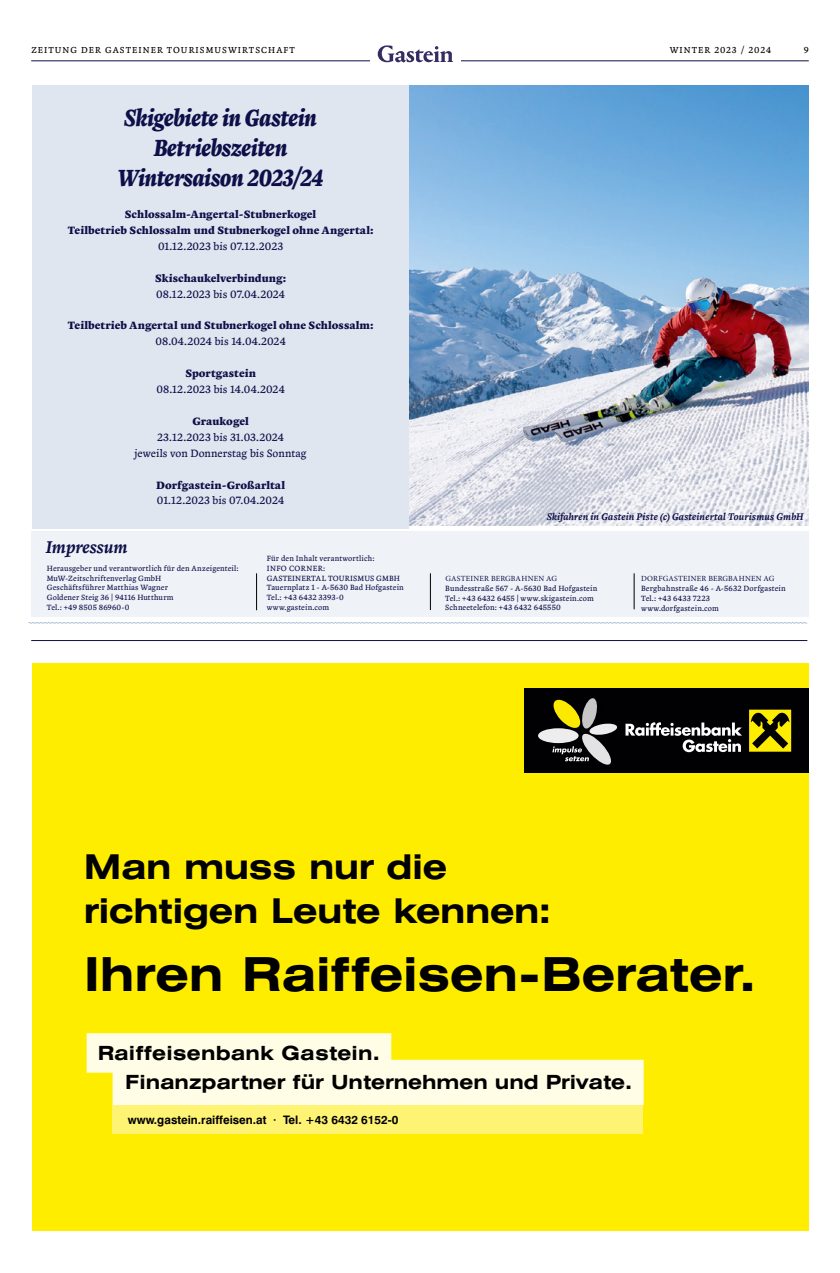
<style>
.page{position:relative;width:840px;height:1273px;background:#fff}
.page>*{position:absolute;margin:0;border:0;box-sizing:border-box;transform-origin:0 0}
.t1{font:700 expanded 46.9px "Swiss 721 BT";letter-spacing:-.005em;color:#000}
.t2{font:700 expanded 34.2px/43.2px "Swiss 721 BT";letter-spacing:-.015em;color:#000}
.t3{font:italic 700 24.2px/29.9px "Zenon";letter-spacing:-.03em;color:#0d0f48;text-align:center;scale:.9 1}
.t4{font:700 expanded 19.5px/29.2px "Swiss 721 BT";color:#000}
.t5{font:italic 500 17.6px "Zenon";letter-spacing:-.01em;color:#0d0f48}
.t6{font:700 11.7px "Swiss 721 BT";color:#000}
.t7{font:700 11px/15.9px "Zenon";color:#0d0f48;text-align:center}
.t8{font:11px/15.9px "Zenon";letter-spacing:.005em;color:#0d0f48;text-align:center}
.t9{font:italic 500 10px "Zenon";letter-spacing:.005em;color:#0d0f48}
.t10{font:9px "Zenon";letter-spacing:.115em;color:#000}
.t11{font:9px "Zenon";letter-spacing:.09em;color:#000}
.t12{font:7.8px/9.8px "Zenon";letter-spacing:.015em;color:#0d0f48}
.t13{font:7.8px "Minion Pro";letter-spacing:.03em;color:#0d0f48}
</style>
<div class="page">
<div style="left:33px;top:663px;width:775px;height:567px;background:#ffed00"></div>
<svg style="left:87px;top:1033px;width:556px;height:72px"></svg>
<div style="left:112px;top:1105px;width:531px;height:29px;background:#fff374"></div>
<div style="left:524px;top:688px;width:284px;height:85px;background:#010104"></div>
<svg style="left:625px;top:722px;width:116px;height:30px"></svg>
<svg style="left:749px;top:710px;width:41px;height:42px"></svg>
<div style="left:537px;top:697px;width:84px;height:72px;background:#000"></div>
<svg style="left:537px;top:728px;width:41px;height:15px"></svg>
<svg style="left:551px;top:698px;width:65px;height:67px"></svg>
<img style="left:409px;top:85px;width:399px;height:441px">
<div style="left:31px;top:531px;width:777px;height:86px;background:#eff2f7"></div>
<hr style="left:256px;top:573px;width:1px;height:37px;background:#000">
<hr style="left:430px;top:573px;width:1px;height:37px;background:#000">
<hr style="left:633px;top:573px;width:1px;height:36px;background:#000">
<svg style="left:28px;top:622px;width:779px;height:2px;background:#d2dce8"></svg>
<hr style="left:31px;top:640px;width:775px;height:1px;background:#0d0f48">
<div style="left:32px;top:85px;width:377px;height:444px;background:#dfe6ef"></div>
<hr style="left:31px;top:61px;width:777px;height:1px;background:#0d0f48">
<div style="left:370px;top:45px;width:91px;height:21px;background:#fff"></div>
<svg style="left:377px;top:45px;width:76px;height:18px"></svg>
<p class="t10" style="left:31px;top:43px;width:265px">ZEITUNG DER GASTEINER TOURISMUSWIRTSCHAFT</p>
<p class="t11" style="left:669px;top:43px;width:103px">WINTER 2023 / 2024</p>
<p class="t10" style="left:803px;top:43px;width:7px">9</p>
<h3 class="t3" style="left:117px;top:101px;width:230px">Skigebiete in Gastein<br>Betriebszeiten<br>Wintersaison 2023/24</h3>
<h3 class="t7" style="left:68px;top:206px;width:307px">Schlossalm-Angertal-Stubnerkogel<br>Teilbetrieb Schlossalm und Stubnerkogel ohne Angertal:</h3>
<h3 class="t8" style="left:158px;top:237px;width:127px">01.12.2023 bis 07.12.2023</h3>
<h3 class="t7" style="left:155px;top:269px;width:132px">Skischaukelverbindung:</h3>
<h3 class="t8" style="left:156px;top:285px;width:130px">08.12.2023 bis 07.04.2024</h3>
<h3 class="t7" style="left:68px;top:317px;width:307px">Teilbetrieb Angertal und Stubnerkogel ohne Schlossalm:</h3>
<h3 class="t8" style="left:155px;top:333px;width:132px">08.04.2024 bis 14.04.2024</h3>
<h3 class="t7" style="left:185px;top:365px;width:72px">Sportgastein</h3>
<h3 class="t8" style="left:156px;top:381px;width:130px">08.12.2023 bis 14.04.2024</h3>
<h3 class="t7" style="left:192px;top:412px;width:58px">Graukogel</h3>
<h3 class="t8" style="left:135px;top:428px;width:173px">23.12.2023 bis 31.03.2024<br>jeweils von Donnerstag bis Sonntag</h3>
<h3 class="t7" style="left:156px;top:476px;width:130px">Dorfgastein-Großarltal</h3>
<h3 class="t8" style="left:157px;top:492px;width:129px">01.12.2023 bis 07.04.2024</h3>
<h3 class="t5" style="left:46px;top:534px;width:83px">Impressum</h3>
<p class="t12" style="left:47px;top:563px;width:193px">Herausgeber und verantwortlich für den Anzeigenteil:<br>MuW-Zeitschriftenverlag GmbH<br>Geschäftsführer Matthias Wagner<br>Goldener Steig 36 | 94116 Hutthurm<br>Tel.: +49 8505 86960-0</p>
<p class="t12" style="left:266px;top:553px;width:138px">Für den Inhalt verantwortlich:<br>INFO CORNER:<br>GASTEINERTAL TOURISMUS GMBH<br>Tauernplatz 1 - A-5630 Bad Hofgastein<br>Tel.: +43 6432 3393-0 www.gastein.com</p>
<p class="t9" style="left:546px;top:509px;width:258px">Skifahren in Gastein Piste (c) Gasteinertal Tourismus GmbH</p>
<p class="t13" style="left:445px;top:573px;width:113px">GASTEINER BERGBAHNEN AG</p>
<p class="t12" style="left:445px;top:583px;width:153px">Bundesstraße 567 - A-5630 Bad Hofgastein<br>Tel.: +43 6432 6455 | www.skigastein.com<br>Schneetelefon: +43 6432 645550</p>
<p class="t13" style="left:640px;top:573px;width:135px">DORFGASTEINER BERGBAHNEN AG</p>
<p class="t12" style="left:640px;top:583px;width:146px">Bergbahnstraße 46 - A-5632 Dorfgastein<br>Tel.: +43 6433 7223 www.dorfgastein.com</p>
<h2 class="t2" style="left:84px;top:845px;width:468px">Man muss nur die richtigen Leute kennen:</h2>
<h1 class="t1" style="left:84px;top:946px;width:673px">Ihren Raiffeisen-Berater.</h1>
<h3 class="t4" style="left:125px;top:1038px;width:508px;text-indent:-28px">Raiffeisenbank Gastein.<br>Finanzpartner für Unternehmen und Private.</h3>
<h3 class="t6" style="left:128px;top:1113px;width:272px">www.gastein.raiffeisen.at · Tel. +43 6432 6152-0</h3>
</div>
